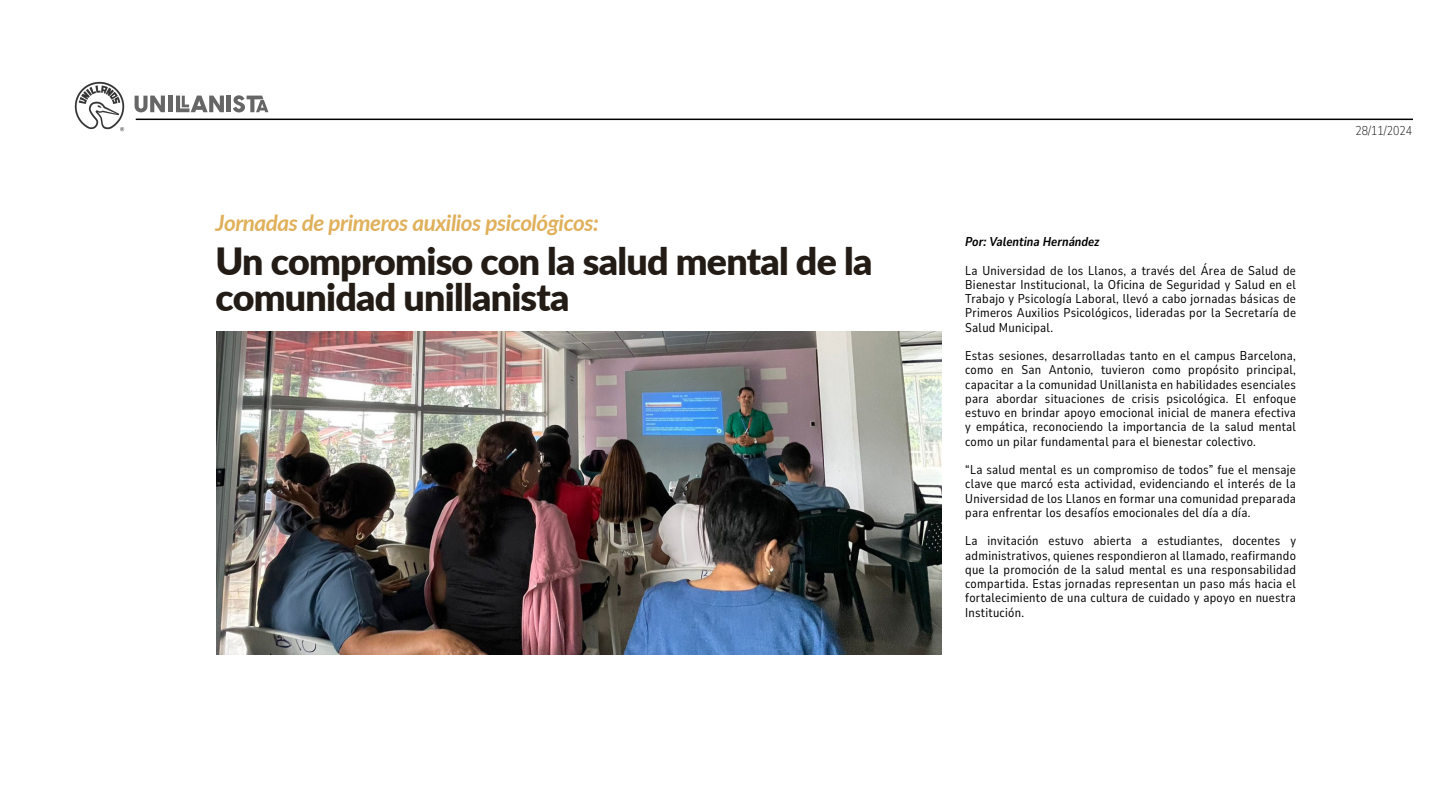
<style>
.page{position:relative;width:1440px;height:810px;background:#fff}
.page>*{position:absolute;margin:0;border:0;box-sizing:border-box;transform-origin:0 0}
.t1{font:900 37.5px/36px "Lato";letter-spacing:-.02em;color:#231c16}
.t2{font:italic 700 22.5px "Lato";letter-spacing:-.02em;color:#e0b05b}
.t3{font:12.75px/14.2px "Nunito Sans 10 pt Condensed";letter-spacing:.02em;color:#000;text-align:justify}
.t4{font:italic 700 12.75px "Nunito Sans 10 pt Condensed";color:#000}
.t5{font:200 12.75px "Nunito Sans 10 pt Condensed";color:#000}
</style>
<div class="page">
<hr style="left:136px;top:119px;width:1277px;height:1px;background:#000">
<div style="left:168px;top:96px;width:5px;height:16px;background:#666"></div>
<svg style="left:176px;top:96px;width:48px;height:16px"></svg>
<hr style="left:227px;top:96px;width:4px;height:16px;background:#666">
<svg style="left:233px;top:95px;width:35px;height:17px"></svg>
<svg style="left:135px;top:96px;width:30px;height:16px"></svg>
<img style="left:74px;top:81px;width:51px;height:51px">
<img style="left:216px;top:332px;width:726px;height:323px">
<h2 class="t2" style="left:216px;top:206px;width:385px">Jornadas de primeros auxilios psicológicos:</h2>
<h1 class="t1" style="left:216px;top:241px;width:658px">Un compromiso con la salud mental de la comunidad unillanista</h1>
<p class="t4" style="left:965px;top:233px;width:136px">Por: Valentina Hernández</p>
<p class="t3" style="left:965px;top:262px;width:332px">La Universidad de los Llanos, a través del Área de Salud de Bienestar Institucional, la Oficina de Seguridad y Salud en el Trabajo y Psicología Laboral, llevó a cabo jornadas básicas de Primeros Auxilios Psicológicos, lideradas por la Secretaría de Salud Municipal.</p>
<p class="t3" style="left:965px;top:348px;width:332px">Estas sesiones, desarrolladas tanto en el campus Barcelona, como en San Antonio, tuvieron como propósito principal, capacitar a la comunidad Unillanista en habilidades esenciales para abordar situaciones de crisis psicológica. El enfoque estuvo en brindar apoyo emocional inicial de manera efectiva y empática, reconociendo la importancia de la salud mental como un pilar fundamental para el bienestar colectivo.</p>
<p class="t3" style="left:965px;top:462px;width:332px">“La salud mental es un compromiso de todos” fue el mensaje clave que marcó esta actividad, evidenciando el interés de la Universidad de los Llanos en formar una comunidad preparada para enfrentar los desafíos emocionales del día a día.</p>
<p class="t3" style="left:965px;top:533px;width:332px">La invitación estuvo abierta a estudiantes, docentes y administrativos, quienes respondieron al llamado, reafirmando que la promoción de la salud mental es una responsabilidad compartida. Estas jornadas representan un paso más hacia el fortalecimiento de una cultura de cuidado y apoyo en nuestra Institución.</p>
<p class="t5" style="left:1356px;top:122px;width:58px">28/11/2024</p>
</div>
